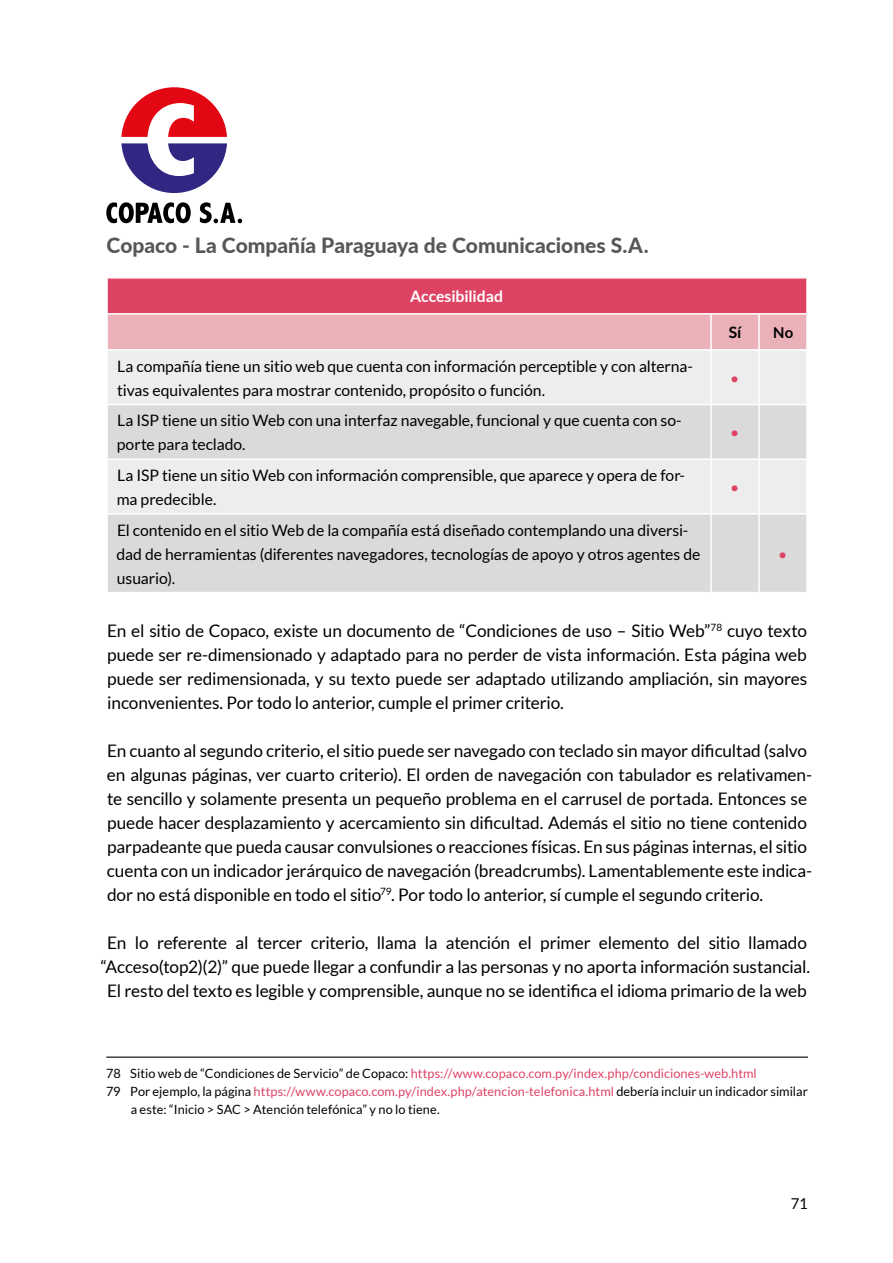
<style>
.page{position:relative;width:893px;height:1263px;background:#fff}
.page>*{position:absolute;margin:0;border:0;box-sizing:border-box;transform-origin:0 0}
.t1{font:800 21px "Lato";color:#575756}
.t2{font:17.25px/24px "Lato";letter-spacing:-.01em;color:#000;text-align:justify}
.t3{font:15.75px/24px "Lato";letter-spacing:-.005em;color:#000}
.t4{font:700 15.75px "Lato";letter-spacing:-.005em;color:#fff}
.t5{font:15.75px "Lato";color:#de4364}
.t6{font:700 15.75px "Lato";color:#000}
.t7{font:15px "Lato";color:#000}
.t8{font:700 15px "Lato";color:#000}
.t9{font:12.75px "Lato";letter-spacing:.005em;color:#de4364}
.t10{font:12.75px "Lato";color:#000}
.s1{color:#000}
</style>
<div class="page">
<svg style="left:121px;top:87px;width:106px;height:106px"></svg>
<svg style="left:106px;top:202px;width:85px;height:21px"></svg>
<svg style="left:200px;top:202px;width:42px;height:21px"></svg>
<div style="left:107px;top:278px;width:700px;height:36px;background:#de4364"></div>
<div style="left:108px;top:315px;width:698px;height:34px;background:#ebb1b9"></div>
<div style="left:108px;top:351px;width:698px;height:53px;background:#ededed"></div>
<svg style="left:108px;top:405px;width:698px;height:187px;background:#dfdfdf"></svg>
<hr style="left:106px;top:277px;width:605px;height:2px;background:#fff">
<hr style="left:106px;top:279px;width:2px;height:34px;background:#fff">
<hr style="left:711px;top:277px;width:48px;height:2px;background:#fff">
<hr style="left:759px;top:277px;width:49px;height:2px;background:#fff">
<hr style="left:106px;top:313px;width:605px;height:2px;background:#fff">
<hr style="left:711px;top:313px;width:48px;height:2px;background:#fff">
<hr style="left:710px;top:315px;width:2px;height:34px;background:#fff">
<hr style="left:759px;top:313px;width:49px;height:2px;background:#fff">
<hr style="left:758px;top:315px;width:2px;height:34px;background:#fff">
<hr style="left:710px;top:351px;width:2px;height:53px;background:#fff">
<hr style="left:758px;top:351px;width:2px;height:53px;background:#fff">
<hr style="left:710px;top:405px;width:2px;height:53px;background:#fff">
<hr style="left:758px;top:405px;width:2px;height:53px;background:#fff">
<hr style="left:106px;top:458px;width:605px;height:2px;background:#fff">
<hr style="left:711px;top:458px;width:48px;height:2px;background:#fff">
<hr style="left:710px;top:460px;width:2px;height:53px;background:#fff">
<hr style="left:759px;top:458px;width:49px;height:2px;background:#fff">
<hr style="left:758px;top:460px;width:2px;height:53px;background:#fff">
<hr style="left:106px;top:513px;width:605px;height:2px;background:#fff">
<hr style="left:711px;top:513px;width:48px;height:2px;background:#fff">
<hr style="left:710px;top:515px;width:2px;height:77px;background:#fff">
<hr style="left:759px;top:513px;width:49px;height:2px;background:#fff">
<hr style="left:758px;top:515px;width:2px;height:77px;background:#fff">
<hr style="left:806px;top:279px;width:2px;height:34px;background:#fff">
<hr style="left:106px;top:1056px;width:702px;height:2px;background:#000">
<p class="t1" style="left:107px;top:230px;width:544px">Copaco - La Compañía Paraguaya de Comunicaciones S.A.</p>
<p class="t4" style="left:410px;top:287px;width:94px">Accesibilidad</p>
<p class="t3" style="left:117px;top:354px;width:577px">La compañía tiene un sitio web que cuenta con información perceptible y con alterna&shy;tivas equivalentes para mostrar contenido, propósito o función.</p>
<p class="t3" style="left:117px;top:408px;width:566px">La ISP tiene un sitio Web con una interfaz navegable, funcional y que cuenta con so&shy;porte para teclado.</p>
<p class="t3" style="left:117px;top:463px;width:570px">La ISP tiene un sitio Web con información comprensible, que aparece y opera de for&shy;ma predecible.</p>
<p class="t3" style="left:116px;top:518px;width:585px">El contenido en el sitio Web de la compañía está diseñado contemplando una diversi&shy;dad de herramientas (diferentes navegadores, tecnologías de apoyo y otros agentes de usuario).</p>
<p class="t6" style="left:729px;top:323px;width:14px">Sí</p>
<p class="t8" style="left:773px;top:324px;width:21px">No</p>
<p class="t5" style="left:730px;top:369px;width:11px">•</p>
<p class="t5" style="left:730px;top:424px;width:11px">•</p>
<p class="t5" style="left:730px;top:478px;width:11px">•</p>
<p class="t5" style="left:778px;top:545px;width:11px">•</p>
<p class="t2" style="left:107px;top:619px;width:702px">En el sitio de Copaco, existe un documento de “Condiciones de uso – Sitio Web”<sup>78</sup> cuyo texto puede ser re-dimensionado y adaptado para no perder de vista información. Esta página web puede ser redimensionada, y su texto puede ser adaptado utilizando ampliación, sin mayores inconvenientes. Por todo lo anterior, cumple el primer criterio.</p>
<p class="t2" style="left:107px;top:739px;width:706px;text-align:left">En cuanto al segundo criterio, el sitio puede ser navegado con teclado sin mayor dificultad (salvo en algunas páginas, ver cuarto criterio). El orden de navegación con tabulador es relativamen&shy;te sencillo y solamente presenta un pequeño problema en el carrusel de portada. Entonces se puede hacer desplazamiento y acercamiento sin dificultad. Además el sitio no tiene contenido parpadeante que pueda causar convulsiones o reacciones físicas. En sus páginas internas, el sitio cuenta con un indicador jerárquico de navegación (breadcrumbs). Lamentablemente este indica&shy;dor no está disponible en todo el sitio<sup>79</sup>. Por todo lo anterior, sí cumple el segundo criterio.</p>
<p class="t2" style="left:101px;top:931px;width:711px;text-align:center">En lo referente al tercer criterio, llama la atención el primer elemento del sitio llamado “Acceso(top2)(2)” que puede llegar a confundir a las personas y no aporta información sustancial.<br>El resto del texto es legible y comprensible, aunque no se identifica el idioma primario de la web</p>
<p class="t9" style="left:106px;top:1066px;width:652px"><span class="s1">78 Sitio web de “Condiciones de Servicio” de Copaco:</span> https://www.copaco.com.py/index.php/condiciones-web.html</p>
<p class="t9" style="left:106px;top:1084px;width:703px"><span class="s1">79 Por ejemplo, la página</span> https://www.copaco.com.py/index.php/atencion-telefonica.html <span class="s1">debería incluir un indicador similar</span></p>
<p class="t10" style="left:131px;top:1102px;width:311px">a este: “Inicio &gt; SAC &gt; Atención telefónica” y no lo tiene.</p>
<p class="t7" style="left:791px;top:1195px;width:18px">71</p>
</div>
